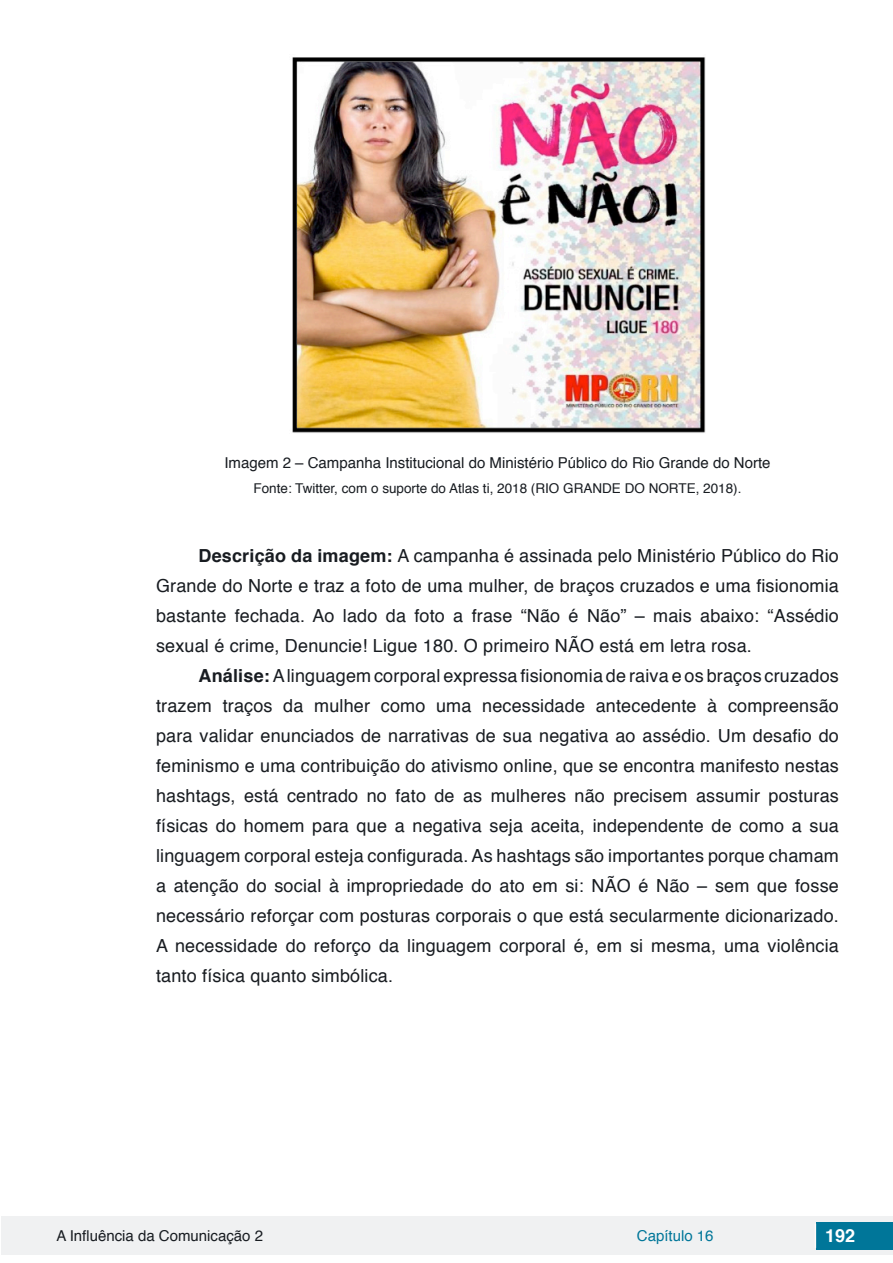
<style>
.page{position:relative;width:893px;height:1263px;background:#fff}
.page>*{position:absolute;margin:0;border:0;box-sizing:border-box;transform-origin:0 0}
.txt{font:18px/30px "Helvetica";letter-spacing:.01em;color:#181c21;text-align:justify}
.t1{font:700 18px "Helvetica";color:#fff}
.ref_tabelas{font:15px "Helvetica";color:#181c21}
.t2{font:15px "Helvetica";color:#007699}
.tab_fonte{font:13.5px "Helvetica";color:#181c21}
.s1{font-weight:700}
</style>
<div class="page">
<div style="left:1px;top:1216px;width:891px;height:38px;background:#f0f1f2"></div>
<div style="left:816px;top:1222px;width:77px;height:27px;background:#007699"></div>
<svg style="left:815px;top:1224px;width:1px;height:24px"></svg>
<img style="left:292px;top:57px;width:413px;height:376px">
<p class="ref_tabelas" style="left:224px;top:452px;width:548px">Imagem 2 – Campanha Institucional do Ministério Público do Rio Grande do Norte</p>
<p class="tab_fonte" style="left:253px;top:478px;width:489px">Fonte: Twitter, com o suporte do Atlas ti, 2018 (RIO GRANDE DO NORTE, 2018).</p>
<p class="txt" style="left:156px;top:541px;width:684px;text-indent:43px"><span class="s1">Descrição da imagem:</span> A campanha é assinada pelo Ministério Público do Rio Grande do Norte e traz a foto de uma mulher, de braços cruzados e uma fisionomia bastante fechada. Ao lado da foto a frase “Não é Não” – mais abaixo: “Assédio sexual é crime, Denuncie! Ligue 180. O primeiro NÃO está em letra rosa.</p>
<p class="txt" style="left:156px;top:661px;width:684px;text-indent:43px"><span class="s1">Análise:</span> A linguagem corporal expressa fisionomia de raiva e os braços cruzados trazem traços da mulher como uma necessidade antecedente à compreensão para validar enunciados de narrativas de sua negativa ao assédio. Um desafio do feminismo e uma contribuição do ativismo online, que se encontra manifesto nestas hashtags, está centrado no fato de as mulheres não precisem assumir posturas físicas do homem para que a negativa seja aceita, independente de como a sua linguagem corporal esteja configurada. As hashtags são importantes porque chamam a atenção do social à impropriedade do ato em si: NÃO é Não – sem que fosse necessário reforçar com posturas corporais o que está secularmente dicionarizado.<br>A necessidade do reforço da linguagem corporal é, em si mesma, uma violência tanto física quanto simbólica.</p>
<p class="ref_tabelas" style="left:56px;top:1224px;width:208px">A Influência da Comunicação 2</p>
<p class="t2" style="left:637px;top:1224px;width:78px">Capítulo 16</p>
<p class="t1" style="left:825px;top:1221px;width:32px">192</p>
</div>
